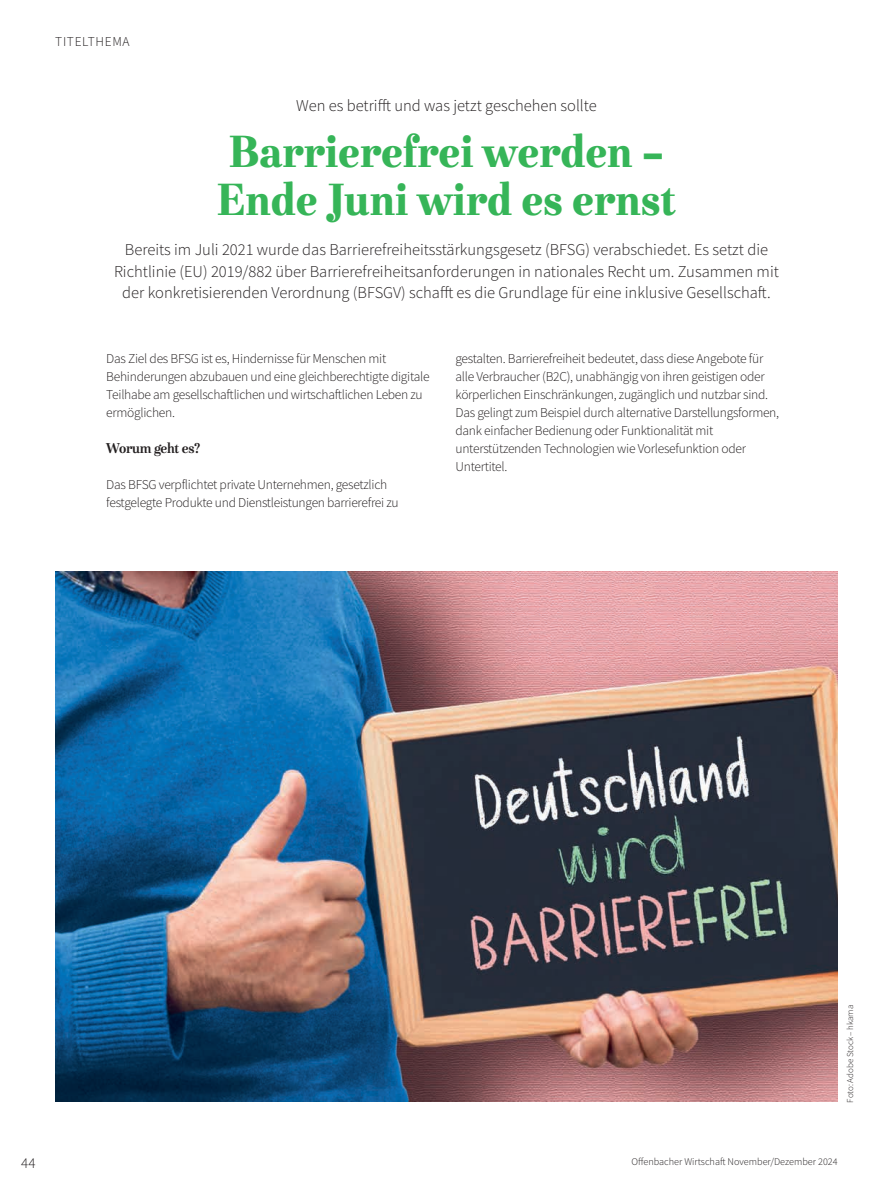
<style>
.page{position:relative;width:893px;height:1191px;background:#fff}
.page>*{position:absolute;margin:0;border:0;box-sizing:border-box;transform-origin:0 0}
.t1{font:900 45px/48px "Urge Text";color:#36b558}
.t2{font:300 16.5px/21px "Source Sans Pro";color:#231f20;text-align:center}
.t3{font:300 15px "Source Sans Pro";color:#231f20}
.t4{font:700 14.25px "Urge Text";letter-spacing:-.02em;color:#231f20}
.t5{font:300 13.5px/18px "Source Sans Pro";letter-spacing:-.02em;color:#231f20}
.t6{font:300 13.5px "Source Sans Pro";letter-spacing:.05em;color:#231f20}
.t7{font:300 10.2px "Source Sans Pro";color:#231f20}
.t8{font:300 9px "Source Sans Pro";color:#231f20}
</style>
<div class="page">
<img style="left:55px;top:571px;width:783px;height:530px">
<p class="t6" style="left:55px;top:33px;width:76px">TITELTHEMA</p>
<p class="t2" style="left:296px;top:95px;width:302px">Wen es betrifft und was jetzt geschehen sollte</p>
<h1 class="t1" style="left:217px;top:128px;width:461px">Barrierefrei werden –<br>Ende Juni wird es ernst</h1>
<p class="t2" style="left:114px;top:239px;width:666px">Bereits im Juli 2021 wurde das Barrierefreiheitsstärkungsgesetz (BFSG) verabschiedet. Es setzt die<br>Richtlinie (EU) 2019/882 über Barrierefreiheitsanforderungen in nationales Recht um. Zusammen mit der konkretisierenden Verordnung (BFSGV) schafft es die Grundlage für eine inklusive Gesellschaft.</p>
<p class="t5" style="left:106px;top:349px;width:325px">Das Ziel des BFSG ist es, Hindernisse für Menschen mit Behinderungen abzubauen und eine gleichberechtigte digitale Teilhabe am gesellschaftlichen und wirtschaftlichen Leben zu ermöglichen.</p>
<p class="t4" style="left:106px;top:439px;width:96px">Worum geht es?</p>
<p class="t5" style="left:106px;top:475px;width:294px">Das BFSG verpflichtet private Unternehmen, gesetzlich festgelegte Produkte und Dienstleistungen barrierefrei zu</p>
<p class="t5" style="left:455px;top:349px;width:325px">gestalten. Barrierefreiheit bedeutet, dass diese Angebote für alle Verbraucher (B2C), unabhängig von ihren geistigen oder körperlichen Einschränkungen, zugänglich und nutzbar sind.<br>Das gelingt zum Beispiel durch alternative Darstellungsformen, dank einfacher Bedienung oder Funktionalität mit unterstützenden Technologien wie Vorlesefunktion oder Untertitel.</p>
<p class="t8" style="left:844px;top:1102px;width:99px;rotate:-90deg">Foto: Adobe Stock – hkama</p>
<p class="t3" style="left:21px;top:1154px;width:16px">44</p>
<p class="t7" style="left:632px;top:1155px;width:208px">Offenbacher Wirtschaft November/Dezember 2024</p>
</div>
